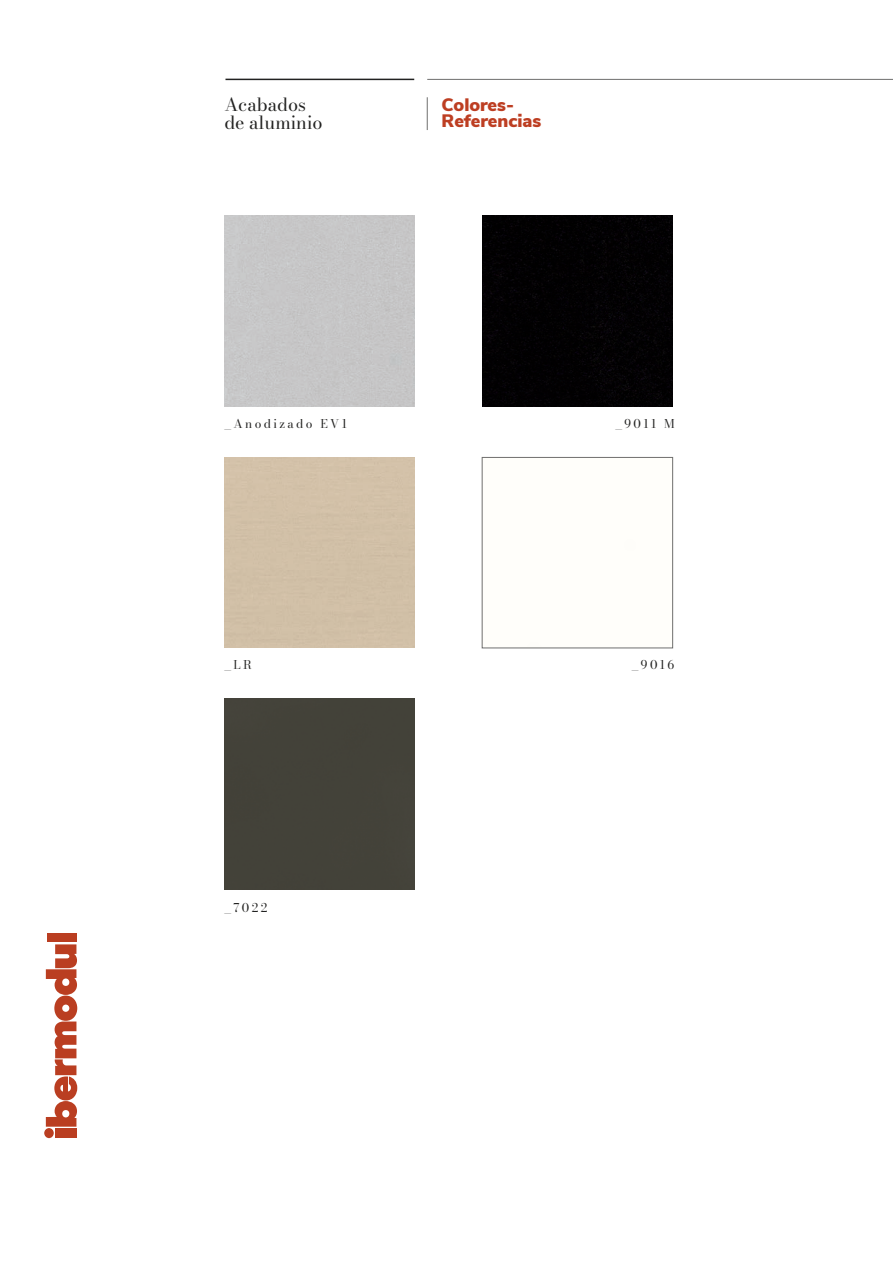
<style>
.page{position:relative;width:893px;height:1263px;background:#fff}
.page>*{position:absolute;margin:0;border:0;box-sizing:border-box;transform-origin:0 0}
.t1{font:900 18px/16.5px "Nunito Sans";color:#bd3e22}
.t2{font:18px/18px "Bodoni Moda";color:#222221}
.t3{font:12px "Bodoni Moda";letter-spacing:.2em;color:#222221}
</style>
<div class="page">
<div style="left:47px;top:933px;width:30px;height:9px;background:#ba3e21"></div>
<svg style="left:46px;top:944px;width:31px;height:183px"></svg>
<div style="left:44px;top:1128px;width:10px;height:10px;background:#ba3e21;border-radius:50%"></div>
<div style="left:55px;top:1128px;width:21px;height:10px;background:#ba3e21"></div>
<div style="left:482px;top:216px;width:191px;height:190px;background:#020102"></div>
<div style="left:224px;top:699px;width:191px;height:190px;background:#434239"></div>
<hr style="left:427px;top:79px;width:466px;height:1px;background:#6f6f6e">
<hr style="left:225px;top:79px;width:189px;height:1px;background:#222221">
<hr style="left:427px;top:97px;width:1px;height:33px;background:#6f6f6e">
<div style="left:482px;top:457px;width:191px;height:191px;border:1px solid #6f6f6e"></div>
<h1 class="t2" style="left:224px;top:95px;width:100px">Acabados de aluminio</h1>
<h1 class="t1" style="left:442px;top:96px;width:101px">Colores-<br>Referencias</h1>
<p class="t3" style="left:224px;top:416px;width:124px">_Anodizado EV1</p>
<p class="t3" style="left:615px;top:416px;width:61px">_9011 M</p>
<p class="t3" style="left:224px;top:656px;width:29px">_LR</p>
<p class="t3" style="left:224px;top:899px;width:44px">_7022</p>
<p class="t3" style="left:632px;top:656px;width:44px">_9016</p>
</div>
